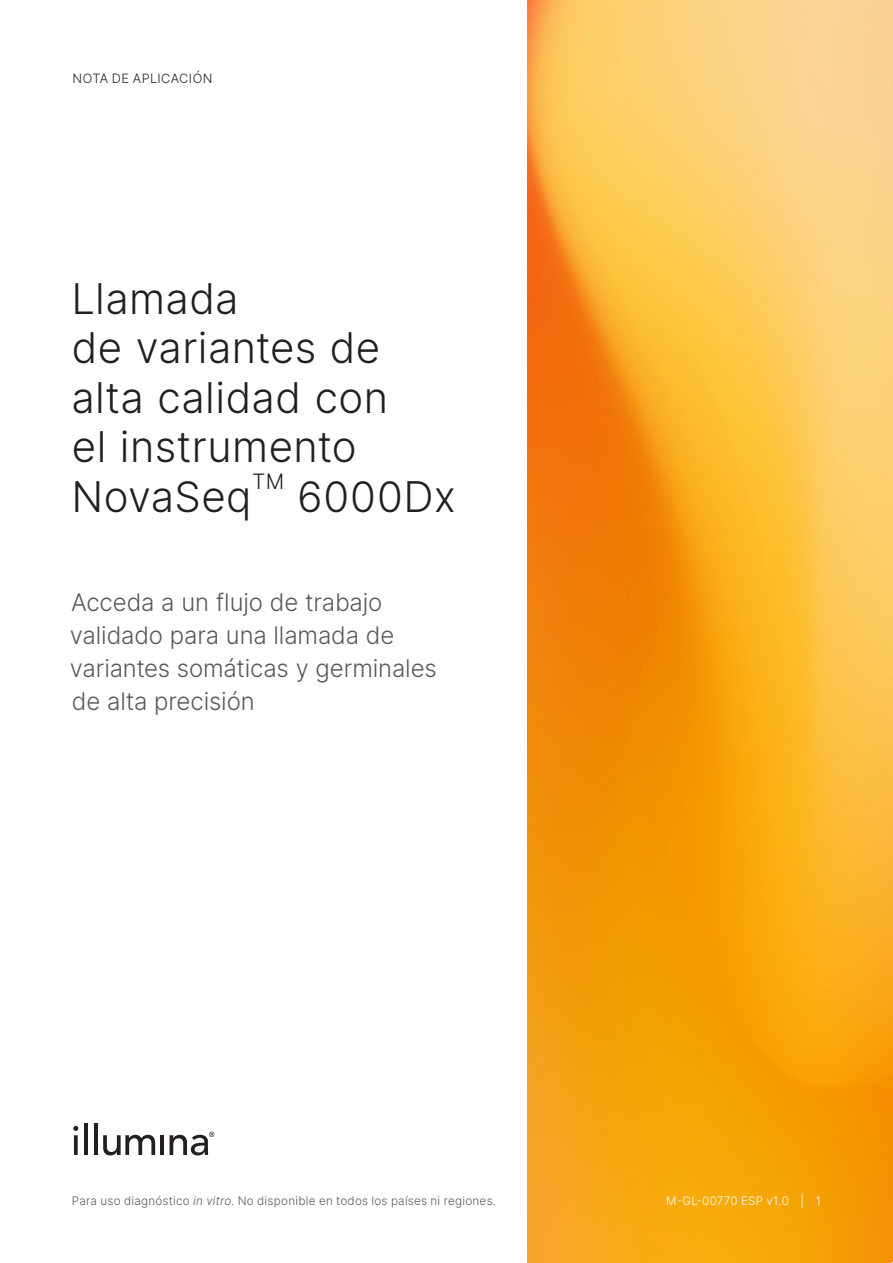
<style>
.page{position:relative;width:893px;height:1263px;background:#fff}
.page>*{position:absolute;margin:0;border:0;box-sizing:border-box;transform-origin:0 0}
.Title{font:300 42px/49.5px "Inter";letter-spacing:.01em;color:#231f20}
.Subtitle{font:300 24px/33px "Inter";letter-spacing:-.005em;color:#57585a}
.Title-2{font:300 21px "Inter";color:#231f20}
.zz_Document_Type___Segment{font:300 12.75px "Inter";letter-spacing:.035em;color:#231f20}
.zz_For_Research_Only{font:300 11.7px "Inter";letter-spacing:.02em;color:#57585a}
.zz_Pub_Number{font:300 11.7px "Inter";letter-spacing:.03em;color:#fff}
.s1{font-style:italic}
</style>
<div class="page">
<img style="left:527px;top:0;width:366px;height:1263px">
<svg style="left:74px;top:1135px;width:4px;height:20px"></svg>
<hr style="left:84px;top:1123px;width:4px;height:32px;background:#231f20">
<hr style="left:94px;top:1123px;width:4px;height:32px;background:#231f20">
<svg style="left:103px;top:1135px;width:52px;height:21px"></svg>
<hr style="left:160px;top:1135px;width:4px;height:20px;background:#231f20">
<svg style="left:73px;top:1126px;width:5px;height:5px"></svg>
<svg style="left:170px;top:1132px;width:44px;height:23px"></svg>
<p class="zz_Document_Type___Segment" style="left:73px;top:69px;width:141px">NOTA DE APLICACIÓN</p>
<p class="Title" style="left:71px;top:273px;width:318px">Llamada<br>de variantes de alta calidad con el instrumento<br>NovaSeq</p>
<p class="Title-2" style="left:252px;top:467px;width:33px">TM</p>
<p class="Title" style="left:297px;top:471px;width:160px">6000Dx</p>
<p class="Subtitle" style="left:70px;top:585px;width:368px">Acceda a un flujo de trabajo validado para una llamada de variantes somáticas y germinales de alta precisión</p>
<p class="zz_For_Research_Only" style="left:72px;top:1192px;width:426px">Para uso diagnóstico <span class="s1">in vitro</span>. No disponible en todos los países ni regiones.</p>
<p class="zz_Pub_Number" style="left:666px;top:1192px;width:124px">M-GL-00770 ESP v1.0</p>
<p class="zz_Pub_Number" style="left:800px;top:1192px;width:22px">| 1</p>
</div>
